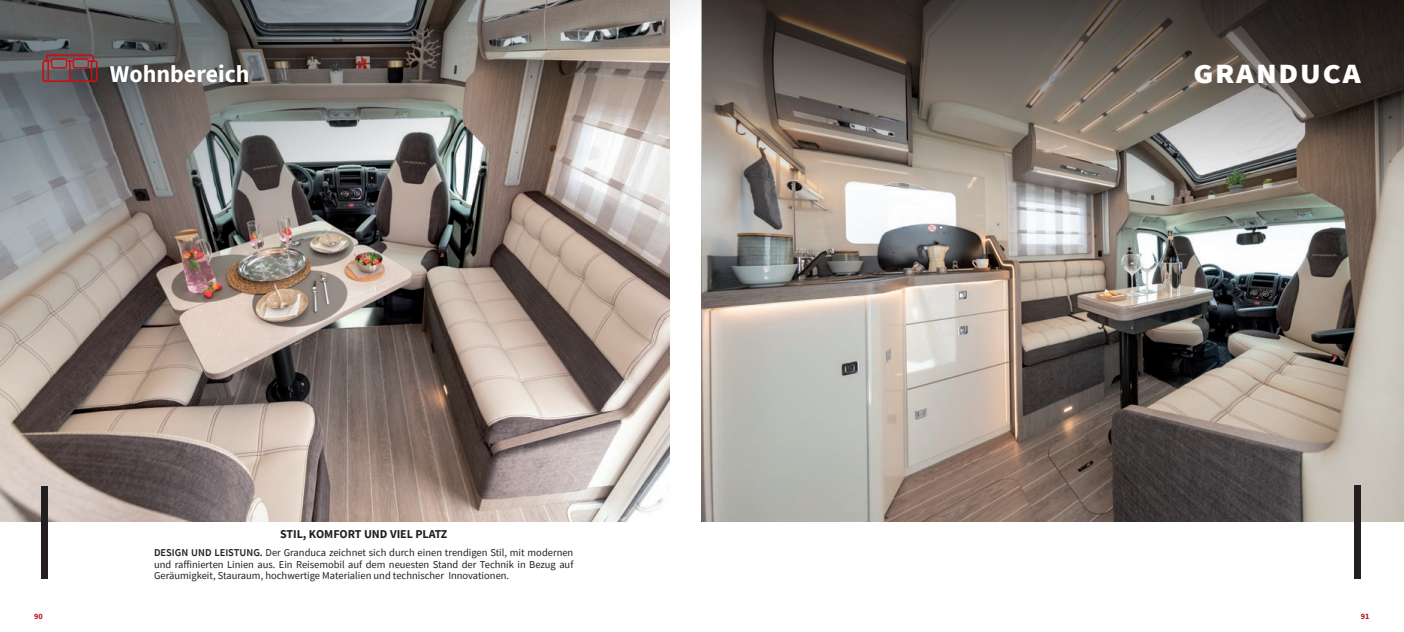
<style>
.page{position:relative;width:1404px;height:632px;background:#fff}
.page>*{position:absolute;margin:0;border:0;box-sizing:border-box;transform-origin:0 0}
.t1{font:900 27.75px "Source Sans Pro";letter-spacing:.06em;color:#fff;scale:1.11 1}
.t2{font:700 24px "Source Sans Pro";color:#fff}
.t3{font:700 12px "Source Sans Pro";color:#231f20}
.t4{font:10.5px/11.2px "Source Sans Pro";color:#231f20;text-align:justify}
.t5{font:700 8.25px "Source Sans Pro";color:#c4121a}
.s1{font-weight:600}
</style>
<div class="page">
<img style="left:0;top:485px;width:664px;height:36px">
<img style="left:0;top:0;width:702px;height:485px">
<img style="left:702px;top:242px;width:701px;height:279px">
<div style="left:1354px;top:485px;width:6px;height:93px;background:#231f20"></div>
<div style="left:41px;top:486px;width:7px;height:92px;background:#231f20"></div>
<svg style="left:42px;top:54px;width:56px;height:28px;background:#7c4549"></svg>
<svg style="left:702px;top:0;width:701px;height:242px;background:#7b746c"></svg>
<p class="t2" style="left:110px;top:57px;width:141px">Wohnbereich</p>
<p class="t1" style="left:1193px;top:54px;width:152px">GRANDUCA</p>
<p class="t5" style="left:34px;top:610px;width:10px">90</p>
<p class="t3" style="left:280px;top:526px;width:169px">STIL, KOMFORT UND VIEL PLATZ</p>
<p class="t4" style="left:154px;top:547px;width:421px"><span class="s1">DESIGN UND LEISTUNG.</span> Der Granduca zeichnet sich durch einen trendigen Stil, mit modernen und raffinierten Linien aus. Ein Reisemobil auf dem neuesten Stand der Technik in Bezug auf Geräumigkeit, Stauraum, hochwertige Materialien und technischer Innovationen.</p>
<p class="t5" style="left:1360px;top:610px;width:10px">91</p>
</div>
